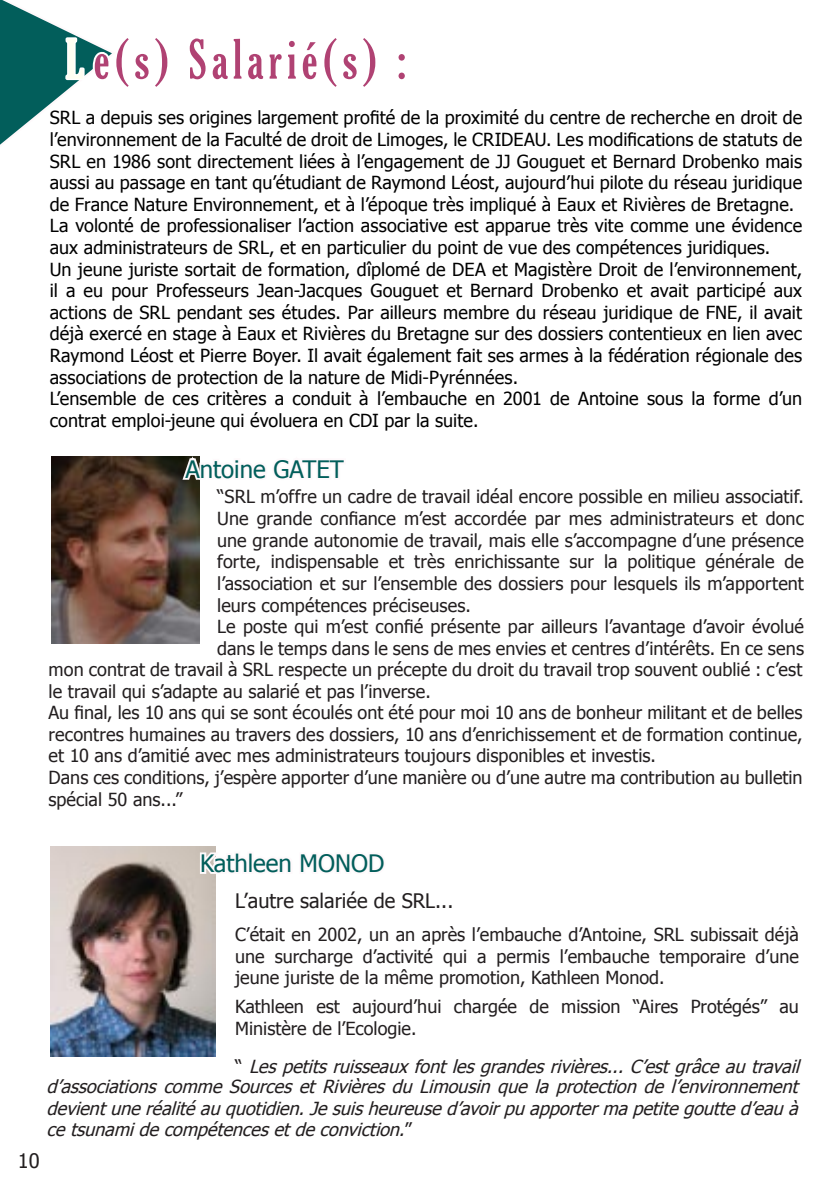
<style>
.page{position:relative;width:840px;height:1191px;background:#fff}
.page>*{position:absolute;margin:0;border:0;box-sizing:border-box;transform-origin:0 0}
.t1{font:extra-condensed 52.4px "Gloucester";letter-spacing:.11em;color:#b04273;scale:.95 1}
.t2{font:24px "Tahoma";color:#025e5b}
.t3{font:20px "Tahoma";color:#231f20}
.t4{font:18px/21.6px "Tahoma";color:#231f20}
.t5{font:18px/21.6px "Tahoma";letter-spacing:.005em;color:#000}
.t6{font:italic 18px/21.6px "Tahoma";color:#231f20;text-align:justify}
.s1{color:#fffff2}
.s2{font-style:normal}
</style>
<div class="page">
<svg style="left:0;top:0;width:112px;height:145px"></svg>
<img style="left:51px;top:847px;width:164px;height:209px">
<svg style="left:198px;top:846px;width:18px;height:39px"></svg>
<img style="left:52px;top:456px;width:148px;height:187px">
<svg style="left:180px;top:456px;width:20px;height:27px"></svg>
<h1 class="t1" style="left:66px;top:29px;width:359px"><span class="s1">L</span>e(s) Salarié(s) :</h1>
<p class="t5" style="left:50px;top:106px;width:753px">SRL a depuis ses origines largement profité de la proximité du centre de recherche en droit de l’environnement de la Faculté de droit de Limoges, le CRIDEAU. Les modifications de statuts de SRL en 1986 sont directement liées à l’engagement de JJ Gouguet et Bernard Drobenko mais aussi au passage en tant qu’étudiant de Raymond Léost, aujourd’hui pilote du réseau juridique de France Nature Environnement, et à l’époque très impliqué à Eaux et Rivières de Bretagne.<br>La volonté de professionaliser l’action associative est apparue très vite comme une évidence aux administrateurs de SRL, et en particulier du point de vue des compétences juridiques.<br>Un jeune juriste sortait de formation, dîplomé de DEA et Magistère Droit de l’environnement, il a eu pour Professeurs Jean-Jacques Gouguet et Bernard Drobenko et avait participé aux actions de SRL pendant ses études. Par ailleurs membre du réseau juridique de FNE, il avait déjà exercé en stage à Eaux et Rivières du Bretagne sur des dossiers contentieux en lien avec Raymond Léost et Pierre Boyer. Il avait également fait ses armes à la fédération régionale des associations de protection de la nature de Midi-Pyrénnées.<br>L’ensemble de ces critères a conduit à l’embauche en 2001 de Antoine sous la forme d’un contrat emploi-jeune qui évoluera en CDI par la suite.</p>
<h2 class="t2" style="left:185px;top:453px;width:160px">Antoine GATET</h2>
<p class="t4" style="left:217px;top:485px;width:588px">“SRL m’offre un cadre de travail idéal encore possible en milieu associatif.<br>Une grande confiance m’est accordée par mes administrateurs et donc une grande autonomie de travail, mais elle s’accompagne d’une présence forte, indispensable et très enrichissante sur la politique générale de l’association et sur l’ensemble des dossiers pour lesquels ils m’apportent leurs compétences préciseuses.<br>Le poste qui m’est confié présente par ailleurs l’avantage d’avoir évolué dans le temps dans le sens de mes envies et centres d’intérêts. En ce sens</p>
<p class="t4" style="left:49px;top:657px;width:755px">mon contrat de travail à SRL respecte un précepte du droit du travail trop souvent oublié : c’est le travail qui s’adapte au salarié et pas l’inverse.<br>Au final, les 10 ans qui se sont écoulés ont été pour moi 10 ans de bonheur militant et de belles recontres humaines au travers des dossiers, 10 ans d’enrichissement et de formation continue, et 10 ans d’amitié avec mes administrateurs toujours disponibles et investis.<br>Dans ces conditions, j’espère apporter d’une manière ou d’une autre ma contribution au bulletin spécial 50 ans...”</p>
<p class="t3" style="left:18px;top:1147px;width:23px">10</p>
<h2 class="t2" style="left:200px;top:847px;width:186px">Kathleen MONOD</h2>
<p class="t3" style="left:235px;top:887px;width:220px">L’autre salariée de SRL...</p>
<p class="t4" style="left:235px;top:923px;width:565px;text-align:justify">C’était en 2002, un an après l’embauche d’Antoine, SRL subissait déjà une surcharge d’activité qui a permis l’embauche temporaire d’une jeune juriste de la même promotion, Kathleen Monod.</p>
<p class="t4" style="left:235px;top:995px;width:565px">Kathleen est aujourd’hui chargée de mission “Aires Protégés” au<br>Ministère de l’Ecologie.</p>
<p class="t6" style="left:235px;top:1055px;width:571px"><span class="s2">“</span> Lespetitsruisseauxfontlesgrandesrivières...C’estgrâceautravail</p>
<p class="t6" style="left:47px;top:1074px;width:758px">d’associations comme Sources et Rivières du Limousin que la protection de l’environnement devientuneréalitéauquotidien.Jesuisheureused’avoirpuapportermapetitegoutted’eauà cetsunamidecompétencesetdeconviction.<span class="s2">”</span></p>
</div>
